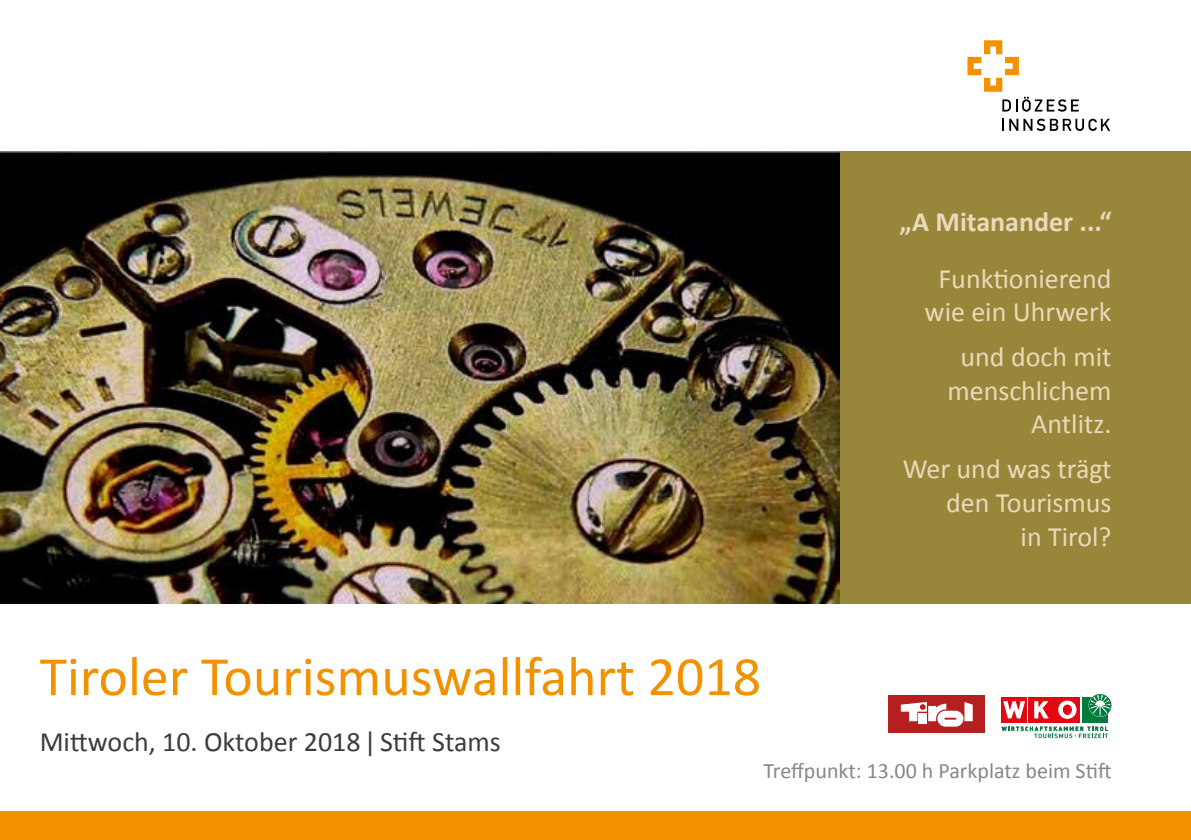
<style>
.page{position:relative;width:1191px;height:840px;background:#fff}
.page>*{position:absolute;margin:0;border:0;box-sizing:border-box;transform-origin:0 0}
.t1{font:56px "Calibri";color:#f39200}
.t2{font:28px/33.6px "Calibri";color:#ead9bb;text-align:right}
.t3{font:28px "Calibri";color:#3c3c3b}
.t4{font:700 28px "Calibri";color:#ead9bb}
.t5{font:22px "Calibri";color:#878787}
</style>
<div class="page">
<div style="left:0;top:811px;width:1191px;height:28px;background:#f39200"></div>
<svg style="left:1002px;top:119px;width:108px;height:12px"></svg>
<svg style="left:967px;top:40px;width:111px;height:72px"></svg>
<div style="left:888px;top:695px;width:97px;height:37px;background:#b51f1f"></div>
<svg style="left:900px;top:702px;width:72px;height:24px"></svg>
<div style="left:1082px;top:697px;width:25px;height:25px;background:#007b3d"></div>
<div style="left:1054px;top:697px;width:26px;height:25px;background:#e30613"></div>
<div style="left:1028px;top:697px;width:25px;height:25px;background:#e30613"></div>
<svg style="left:1034px;top:701px;width:14px;height:17px"></svg>
<div style="left:1001px;top:697px;width:25px;height:25px;background:#e30613"></div>
<svg style="left:1003px;top:701px;width:22px;height:17px"></svg>
<svg style="left:1058px;top:700px;width:18px;height:18px"></svg>
<div style="left:1063px;top:704px;width:8px;height:10px;background:#e30613;border-radius:50%"></div>
<div style="left:1063px;top:704px;width:8px;height:10px;border:1px solid #e30613;border-radius:50%"></div>
<svg style="left:1089px;top:695px;width:22px;height:21px"></svg>
<div style="left:1088px;top:693px;width:23px;height:23px;border:1px solid #d6e1d4;border-radius:50%"></div>
<div style="left:1089px;top:694px;width:22px;height:21px;border:1px solid #007b3d;border-radius:50%"></div>
<svg style="left:1001px;top:726px;width:106px;height:11px"></svg>
<div style="left:0;top:152px;width:1191px;height:451px;background:#98863a"></div>
<img style="left:0;top:152px;width:839px;height:451px">
<h1 class="t1" style="left:40px;top:640px;width:723px">Tiroler Tourismuswallfahrt 2018</h1>
<p class="t3" style="left:40px;top:724px;width:462px">Mittwoch, 10. Oktober 2018 Stift Stams</p>
<p class="t4" style="left:899px;top:204px;width:213px">„A Mitanander ...“</p>
<p class="t2" style="left:924px;top:261px;width:188px;text-align:center">Funktionierend wie ein Uhrwerk</p>
<p class="t2" style="left:947px;top:340px;width:166px">und doch mit menschlichem<br>Antlitz.</p>
<p class="t2" style="left:902px;top:452px;width:210px">Wer und was trägt den Tourismus<br>in Tirol?</p>
<p class="t5" style="left:763px;top:756px;width:349px">Treffpunkt: 13.00 h Parkplatz beim Stift</p>
</div>
